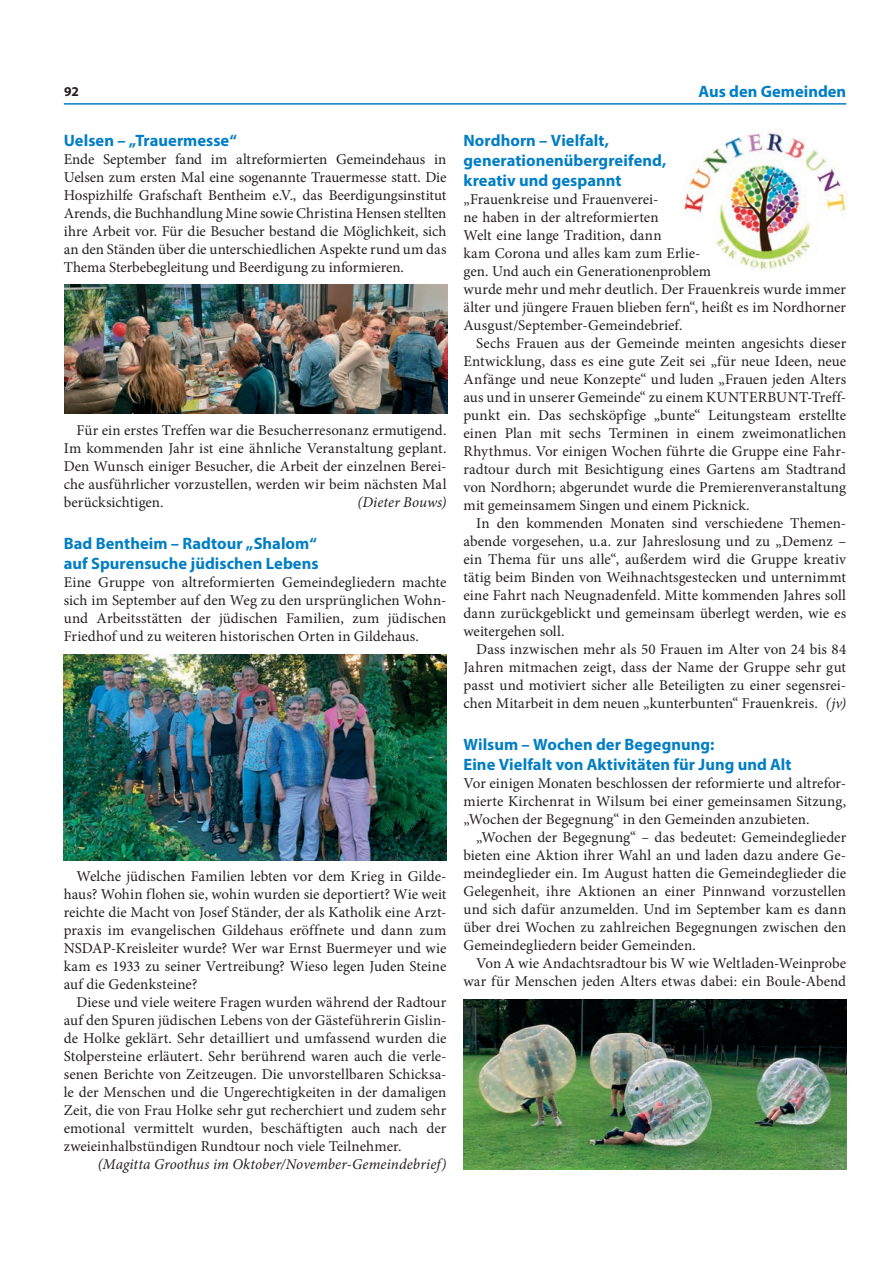
<style>
.page{position:relative;width:893px;height:1263px;background:#fff}
.page>*{position:absolute;margin:0;border:0;box-sizing:border-box;transform-origin:0 0}
.t1{font:700 16.5px/19.8px "Myriad Pro";color:#007ec5}
.t2{font:15px/18px "Minion Pro";color:#231f20;text-align:justify}
.t3{font:italic 15px "Minion Pro";letter-spacing:.005em;color:#231f20}
.t4{font:700 13.5px "Myriad Pro";color:#231f20}
.s1{font-style:italic}
</style>
<div class="page">
<hr style="left:64px;top:103px;width:782px;height:2px;background:#007ec5">
<img style="left:683px;top:131px;width:164px;height:139px">
<img style="left:64px;top:654px;width:382px;height:206px">
<img style="left:64px;top:285px;width:383px;height:129px">
<img style="left:463px;top:999px;width:383px;height:170px">
<p class="t4" style="left:64px;top:82px;width:16px">92</p>
<p class="t1" style="left:64px;top:130px;width:175px">Uelsen – „Trauermesse“</p>
<p class="t2" style="left:64px;top:151px;width:384px">Ende September fand im altreformierten Gemeindehaus in Uelsen zum ersten Mal eine sogenannte Trauermesse statt. Die Hospizhilfe Grafschaft Bentheim e.V., das Beerdigungsinstitut Arends, die Buchhandlung Mine sowie Christina Hensen stellten ihre Arbeit vor. Für die Besucher bestand die Möglichkeit, sich an den Ständen über die unterschiedlichen Aspekte rund um das Thema Sterbebegleitung und Beerdigung zu informieren.</p>
<p class="t2" style="left:64px;top:421px;width:384px;text-indent:13px">Für ein erstes Treffen war die Besucherresonanz ermutigend.<br>Im kommenden Jahr ist eine ähnliche Veranstaltung geplant.<br>Den Wunsch einiger Besucher, die Arbeit der einzelnen Berei&shy;che ausführlicher vorzustellen, werden wir beim nächsten Mal berücksichtigen.</p>
<p class="t3" style="left:358px;top:492px;width:90px">(Dieter Bouws)</p>
<p class="t1" style="left:64px;top:533px;width:256px">Bad Bentheim – Radtour „Shalom“ auf Spurensuche jüdischen Lebens</p>
<p class="t2" style="left:64px;top:573px;width:384px">Eine Gruppe von altreformierten Gemeindegliedern machte sich im September auf den Weg zu den ursprünglichen Wohn&shy;und Arbeitsstätten der jüdischen Familien, zum jüdischen Friedhof und zu weiteren historischen Orten in Gildehaus.</p>
<p class="t2" style="left:64px;top:867px;width:384px;text-indent:13px">Welche jüdischen Familien lebten vor dem Krieg in Gilde&shy;haus? Wohin flohen sie, wohin wurden sie deportiert? Wie weit reichte die Macht von Josef Ständer, der als Katholik eine Arzt&shy;praxis im evangelischen Gildehaus eröffnete und dann zum NSDAP-Kreisleiter wurde? Wer war Ernst Buermeyer und wie kam es 1933 zu seiner Vertreibung? Wieso legen Juden Steine auf die Gedenksteine?</p>
<p class="t2" style="left:64px;top:993px;width:384px;text-indent:13px">Diese und viele weitere Fragen wurden während der Radtour auf den Spuren jüdischen Lebens von der Gästeführerin Gislin&shy;de Holke geklärt. Sehr detailliert und umfassend wurden die Stolpersteine erläutert. Sehr berührend waren auch die verle&shy;senen Berichte von Zeitzeugen. Die unvorstellbaren Schicksa&shy;le der Menschen und die Ungerechtigkeiten in der damaligen Zeit, die von Frau Holke sehr gut recherchiert und zudem sehr emotional vermittelt wurden, beschäftigten auch nach der zweieinhalbstündigen Rundtour noch viele Teilnehmer.</p>
<p class="t3" style="left:98px;top:1154px;width:350px">(Magitta Groothus im Oktober/November-Gemeindebrief)</p>
<p class="t1" style="left:699px;top:81px;width:149px">Aus den Gemeinden</p>
<p class="t1" style="left:463px;top:130px;width:205px">Nordhorn – Vielfalt, generationenübergreifend, kreativ und gespannt</p>
<p class="t2" style="left:463px;top:190px;width:384px;text-align:left">„Frauenkreise und Frauenverei-<br>ne haben in der altreformierten<br>Welt eine lange Tradition, dann<br>kam Corona und alles kam zum Erlie-<br>gen. Und auch ein Generationenproblem<br>wurde mehr und mehr deutlich. Der Frauenkreis wurde immer älter und jüngere Frauen blieben fern“, heißt es im Nordhorner Ausgust/September-Gemeindebrief.</p>
<p class="t2" style="left:463px;top:334px;width:384px;text-indent:13px">Sechs Frauen aus der Gemeinde meinten angesichts dieser Entwicklung, dass es eine gute Zeit sei „für neue Ideen, neue Anfänge und neue Konzepte“ und luden „Frauen jeden Alters aus und in unserer Gemeinde“ zu einem KUNTERBUNT-Treff&shy;punkt ein. Das sechsköpfige „bunte“ Leitungsteam erstellte einen Plan mit sechs Terminen in einem zweimonatlichen Rhythmus. Vor einigen Wochen führte die Gruppe eine Fahr&shy;radtour durch mit Besichtigung eines Gartens am Stadtrand von Nordhorn; abgerundet wurde die Premierenveranstaltung mit gemeinsamem Singen und einem Picknick.</p>
<p class="t2" style="left:463px;top:514px;width:384px;text-indent:13px">In den kommenden Monaten sind verschiedene Themen&shy;abende vorgesehen, u.a. zur Jahreslosung und zu „Demenz – ein Thema für uns alle“, außerdem wird die Gruppe kreativ tätig beim Binden von Weihnachtsgestecken und unternimmt eine Fahrt nach Neugnadenfeld. Mitte kommenden Jahres soll dann zurückgeblickt und gemeinsam überlegt werden, wie es weitergehen soll.</p>
<p class="t2" style="left:463px;top:640px;width:384px;text-indent:13px">Dass inzwischen mehr als 50 Frauen im Alter von 24 bis 84<br>Jahren mitmachen zeigt, dass der Name der Gruppe sehr gut passt und motiviert sicher alle Beteiligten zu einer segensrei&shy;chen Mitarbeit in dem neuen „kunterbunten“ Frauenkreis. <span class="s1">(jv)</span></p>
<p class="t1" style="left:463px;top:734px;width:330px">Wilsum – Wochen der Begegnung:<br>Eine Vielfalt von Aktivitäten für Jung und Alt</p>
<p class="t2" style="left:463px;top:774px;width:384px">Vor einigen Monaten beschlossen der reformierte und altrefor&shy;mierte Kirchenrat in Wilsum bei einer gemeinsamen Sitzung, „Wochen der Begegnung“ in den Gemeinden anzubieten.</p>
<p class="t2" style="left:463px;top:828px;width:384px;text-indent:13px">„Wochen der Begegnung“ – das bedeutet: Gemeindeglieder bieten eine Aktion ihrer Wahl an und laden dazu andere Ge&shy;meindeglieder ein. Im August hatten die Gemeindeglieder die Gelegenheit, ihre Aktionen an einer Pinnwand vorzustellen und sich dafür anzumelden. Und im September kam es dann über drei Wochen zu zahlreichen Begegnungen zwischen den Gemeindegliedern beider Gemeinden.</p>
<p class="t2" style="left:463px;top:954px;width:384px;text-align:right">Von A wie Andachtsradtour bis W wie Weltladen-Weinprobe war für Menschen jeden Alters etwas dabei: ein Boule-Abend</p>
</div>
